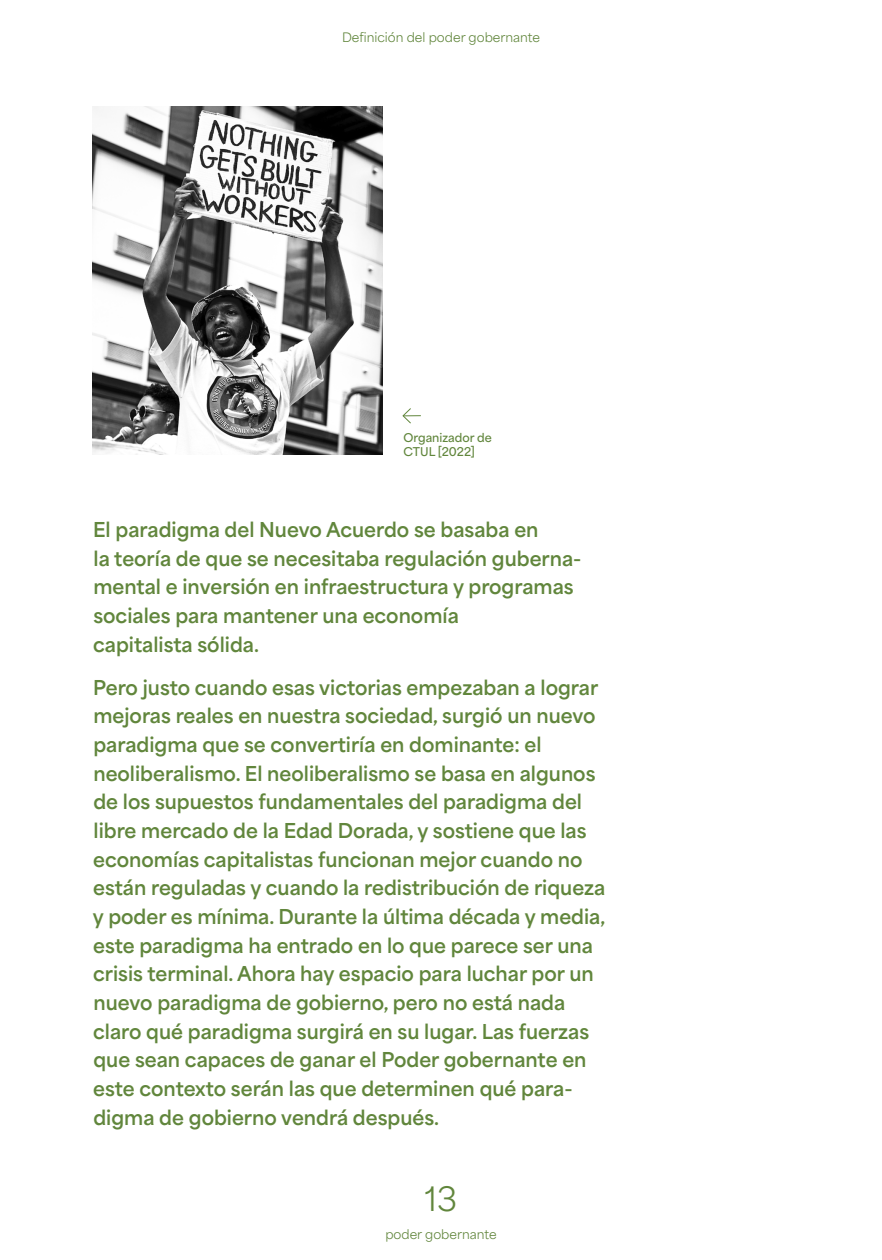
<style>
.page{position:relative;width:882px;height:1260px;background:#fff}
.page>*{position:absolute;margin:0;border:0;box-sizing:border-box;transform-origin:0 0}
.t1{font:31.5px "Area Normal";color:#61863c}
.t2{font:700 19.25px/28.7px "Area Normal";color:#61863c}
.t3{font:12.25px "Area Normal";color:#61863c}
.t4{font:600 11.38px/14.3px "Area Normal";color:#61863c}
</style>
<div class="page">
<img style="left:93px;top:106px;width:290px;height:349px">
<svg style="left:402px;top:408px;width:19px;height:16px"></svg>
<p class="t3" style="left:342px;top:26px;width:200px">Definición del poder gobernante</p>
<p class="t4" style="left:404px;top:429px;width:90px">Organizador de<br>CTUL [2022]</p>
<p class="t2" style="left:93px;top:513px;width:490px">El paradigma del Nuevo Acuerdo se basaba en<br>la teoría de que se necesitaba regulación guberna&shy;mental e inversión en infraestructura y programas sociales para mantener una economía<br>capitalista sólida.</p>
<p class="t2" style="left:93px;top:671px;width:514px">Pero justo cuando esas victorias empezaban a lograr mejoras reales en nuestra sociedad, surgió un nuevo paradigma que se convertiría en dominante: el neoliberalismo. El neoliberalismo se basa en algunos de los supuestos fundamentales del paradigma del libre mercado de la Edad Dorada, y sostiene que las economías capitalistas funcionan mejor cuando no están reguladas y cuando la redistribución de riqueza y poder es mínima. Durante la última década y media, este paradigma ha entrado en lo que parece ser una crisis terminal. Ahora hay espacio para luchar por un nuevo paradigma de gobierno, pero no está nada claro qué paradigma surgirá en su lugar. Las fuerzas que sean capaces de ganar el Poder gobernante en este contexto serán las que determinen qué para&shy;digma de gobierno vendrá después.</p>
<h1 class="t1" style="left:425px;top:1171px;width:34px">13</h1>
<p class="t3" style="left:385px;top:1223px;width:113px">poder gobernante</p>
</div>
